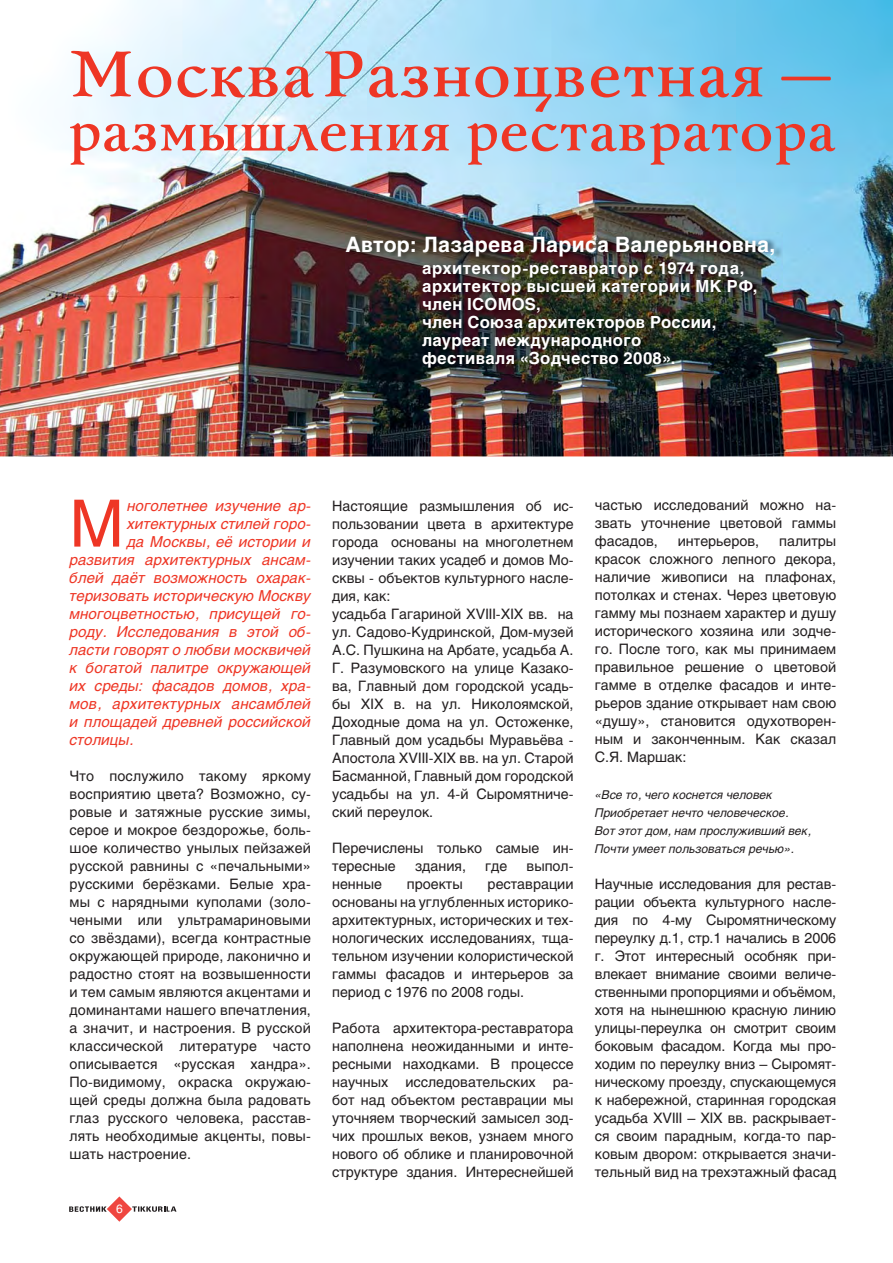
<style>
.page{position:relative;width:893px;height:1263px;background:#fff}
.page>*{position:absolute;margin:0;border:0;box-sizing:border-box;transform-origin:0 0}
.t1{font:64.65px "Helios";color:#ee3625}
.t2{font:700 64.5px "Bannikova C";letter-spacing:.005em;color:#ee3625}
.t3{font:700 57px "Bannikova C";color:#ee3625}
.t4{font:700 21px "Helios";letter-spacing:.015em;color:#fff}
.t5{font:700 16.5px/18px "Helios";letter-spacing:.02em;color:#fff}
.t6{font:italic 15px "Helios";letter-spacing:.005em;color:#ee3625}
.t7{font:14.25px/18px "Helios";color:#231f20;text-align:justify}
.t8{font:italic 12px/18px "Helios";color:#231f20}
.t9{font:12px "Helios";color:#fff}
</style>
<div class="page">
<svg style="left:69px;top:1196px;width:108px;height:26px"></svg>
<img style="left:0;top:0;width:893px;height:456px">
<img style="left:345px;top:233px;width:438px;height:140px">
<h2 class="t2" style="left:68px;top:51px;width:774px">Москва Разноцветная —</h2>
<h3 class="t3" style="left:68px;top:110px;width:769px">размышления реставратора</h3>
<h3 class="t4" style="left:345px;top:236px;width:431px">Автор: Лазарева Лариса Валерьяновна,</h3>
<p class="t5" style="left:422px;top:261px;width:337px">архитектор-реставратор с 1974 года, архитектор высшей категории МК РФ, член ICOMOS,<br>член Союза архитекторов России, лауреат международного<br>фестиваля «Зодчество 2008».</p>
<h1 class="t1" style="left:70px;top:498px;width:56px">М</h1>
<p class="t6" style="left:127px;top:499px;width:185px">ноголетнее изучение ар-</p>
<p class="t6" style="left:127px;top:517px;width:185px">хитектурных стилей горо-</p>
<p class="t6" style="left:127px;top:535px;width:185px">да Москвы, её истории и</p>
<p class="t6" style="left:70px;top:553px;width:243px">развития архитектурных ансам-</p>
<p class="t6" style="left:70px;top:571px;width:243px">блей даёт возможность охарак-</p>
<p class="t6" style="left:70px;top:589px;width:243px">теризовать историческую Москву</p>
<p class="t6" style="left:70px;top:607px;width:243px">многоцветностью, присущей го-</p>
<p class="t6" style="left:70px;top:625px;width:243px">роду. Исследования в этой об-</p>
<p class="t6" style="left:70px;top:643px;width:243px">ласти говорят о любви москвичей</p>
<p class="t6" style="left:70px;top:661px;width:243px">к богатой палитре окружающей</p>
<p class="t6" style="left:70px;top:679px;width:243px">их среды: фасадов домов, хра-</p>
<p class="t6" style="left:70px;top:697px;width:243px">мов, архитектурных ансамблей</p>
<p class="t6" style="left:70px;top:715px;width:243px">и площадей древней российской</p>
<p class="t6" style="left:70px;top:733px;width:66px">столицы.</p>
<p class="t7" style="left:70px;top:768px;width:243px">Что послужило такому яркому восприятию цвета? Возможно, су&shy;ровые и затяжные русские зимы, серое и мокрое бездорожье, боль&shy;шое количество унылых пейзажей русской равнины с «печальными» русскими берёзками. Белые хра&shy;мы с нарядными куполами (золо&shy;чеными или ультрамариновыми со звёздами), всегда контрастные окружающей природе, лаконично и радостно стоят на возвышенности и тем самым являются акцентами и доминантами нашего впечатления, а значит, и настроения. В русской классической литературе часто описывается «русская хандра».<br>По-видимому, окраска окружаю&shy;щей среды должна была радовать глаз русского человека, расстав&shy;лять необходимые акценты, повы&shy;шать настроение.</p>
<p class="t9" style="left:116px;top:1204px;width:8px">6</p>
<p class="t7" style="left:332px;top:498px;width:243px;text-align:left">Настоящие размышления об ис&shy;пользовании цвета в архитектуре города основаны на многолетнем изучении таких усадеб и домов Мо&shy;сквы - объектов культурного насле&shy;дия, как:<br>усадьба Гагариной XVIII-XIX вв. на ул. Садово-Кудринской, Дом-музей<br>А.С. Пушкина на Арбате, усадьба А.<br>Г. Разумовского на улице Казако&shy;ва, Главный дом городской усадь&shy;бы XIX в. на ул. Николоямской,<br>Доходные дома на ул. Остоженке,<br>Главный дом усадьбы Муравьёва -<br>Апостола XVIII-XIX вв. на ул. Старой<br>Басманной, Главный дом городской усадьбы на ул. 4-й Сыромятниче&shy;ский переулок.</p>
<p class="t7" style="left:332px;top:840px;width:243px">Перечислены только самые ин&shy;тересные</p>
<p class="t7" style="left:415px;top:858px;width:52px">здания,</p>
<p class="t7" style="left:485px;top:858px;width:24px">где</p>
<p class="t7" style="left:527px;top:858px;width:48px">выпол-</p>
<p class="t7" style="left:332px;top:876px;width:243px;text-indent:155px">реставрации основаны на углубленных историко&shy;архитектурных, исторических и тех&shy;нологических исследованиях, тща&shy;тельном изучении колористической гаммы фасадов и интерьеров за период с 1976 по 2008 годы.</p>
<p class="t7" style="left:332px;top:1020px;width:243px">Работа архитектора-реставратора наполнена неожиданными и инте&shy;ресными находками. В процессе научных исследовательских ра&shy;бот над объектом реставрации мы уточняем творческий замысел зод&shy;чих прошлых веков, узнаем много нового об облике и планировочной структуре здания. Интереснейшей</p>
<p class="t7" style="left:332px;top:876px;width:51px">ненные</p>
<p class="t7" style="left:407px;top:876px;width:57px">проекты</p>
<p class="t7" style="left:595px;top:498px;width:243px">частью исследований можно на&shy;звать уточнение цветовой гаммы фасадов,</p>
<p class="t7" style="left:595px;top:534px;width:243px;text-indent:184px">палитры красок сложного лепного декора, наличие живописи на плафонах, потолках и стенах. Через цветовую гамму мы познаем характер и душу исторического хозяина или зодче&shy;го. После того, как мы принимаем правильное решение о цветовой гамме в отделке фасадов и инте&shy;рьеров здание открывает нам свою «душу», становится одухотворен&shy;ным и законченным. Как сказал С.Я. Маршак:</p>
<p class="t8" style="left:595px;top:787px;width:218px">«Все то, чего коснется человек Приобретает нечто человеческое.<br>Вот этот дом, нам прослуживший век, Почти умеет пользоваться речью».</p>
<p class="t7" style="left:595px;top:876px;width:243px">Научные исследования для рестав&shy;рации объекта культурного насле&shy;дия по 4-му Сыромятническому переулку д.1, стр.1 начались в 2006 г. Этот интересный особняк при&shy;влекает внимание своими величе&shy;ственными пропорциями и объёмом, хотя на нынешнюю красную линию улицы-переулка он смотрит своим боковым фасадом. Когда мы про&shy;ходим по переулку вниз – Сыромят&shy;ническому проезду, спускающемуся к набережной, старинная городская усадьба XVIII – XIX вв. раскрывает&shy;ся своим парадным, когда-то пар&shy;ковым двором: открывается значи&shy;тельный вид на трехэтажный фасад</p>
<p class="t7" style="left:678px;top:534px;width:83px">интерьеров,</p>
</div>
